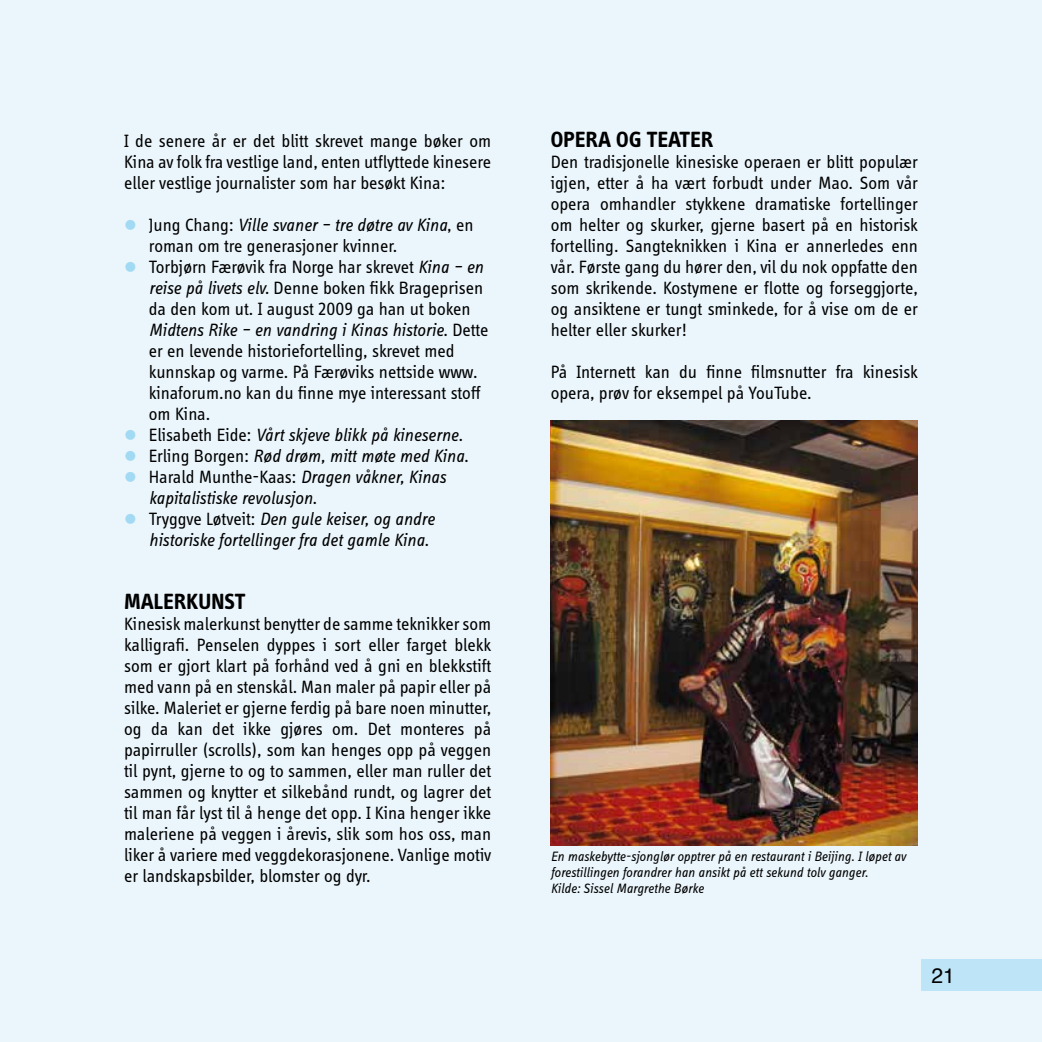
<style>
.page{position:relative;width:1042px;height:1042px;background:#ebf6fc}
.page>*{position:absolute;margin:0;border:0;box-sizing:border-box;transform-origin:0 0}
.t1{font:700 22.75px "Info OT Disp";letter-spacing:.01em;color:#000}
.t2{font:21px "Helvetica";color:#000}
.t3{font:18.38px/21px "Info OT Disp";color:#000;text-align:justify}
.t4{font:italic 18.38px/21px "Info OT Disp";color:#000}
.t5{font:italic 14px/15.8px "Info OT Disp";color:#000}
.s1{font-weight:700;font-size:35px;color:#a2daf4}
.s2{font-style:italic}
.s3{font-weight:700;font-style:normal;font-size:35px;color:#a2daf4}
.s4{font-style:normal}
</style>
<div class="page">
<img style="left:551px;top:420px;width:367px;height:425px">
<div style="left:921px;top:958px;width:121px;height:32px;background:#bde4f7"></div>
<p class="t3" style="left:124px;top:130px;width:369px">I de senere år er det blitt skrevet mange bøker om Kina av folk fra vestlige land, enten utflyttede kinesere eller vestlige journalister som har besøkt Kina:</p>
<p class="t3" style="left:149px;top:214px;width:326px;text-indent:-25px"><span class="s1">•</span> Jung Chang: <span class="s2">Ville svaner – tre døtre av Kina</span>, en roman om tre generasjoner kvinner.</p>
<p class="t3" style="left:149px;top:256px;width:341px;text-align:left;text-indent:-25px"><span class="s1">•</span> Torbjørn Færøvik fra Norge har skrevet <span class="s2">Kina – en reise på livets elv.</span> Denne boken fikk Brageprisen da den kom ut. I august 2009 ga han ut boken <span class="s2">Midtens Rike – en vandring i Kinas historie</span>. Dette er en levende historiefortelling, skrevet med kunnskap og varme. På Færøviks nettside www. kinaforum.no kan du finne mye interessant stoff om Kina.</p>
<p class="t4" style="left:124px;top:424px;width:340px"><span class="s3">•</span> <span class="s4">Elisabeth Eide:</span> Vårt skjeve blikk på kineserne.</p>
<p class="t4" style="left:124px;top:445px;width:346px"><span class="s3">•</span> <span class="s4">Erling Borgen:</span> Rød drøm, mitt møte med Kina.</p>
<p class="t4" style="left:149px;top:466px;width:299px;text-indent:-25px"><span class="s3">•</span> <span class="s4">Harald Munthe-Kaas:</span> Dragen våkner, Kinas kapitalistiske revolusjon.</p>
<p class="t4" style="left:149px;top:508px;width:287px;text-indent:-25px"><span class="s3">•</span> <span class="s4">Tryggve Løtveit:</span> Den gule keiser, og andre historiske fortellinger fra det gamle Kina.</p>
<p class="t1" style="left:124px;top:587px;width:122px">MALERKUNST</p>
<p class="t3" style="left:124px;top:613px;width:369px">Kinesisk malerkunst benytter de samme teknikker som kalligrafi. Penselen dyppes i sort eller farget blekk som er gjort klart på forhånd ved å gni en blekkstift med vann på en stenskål. Man maler på papir eller på silke. Maleriet er gjerne ferdig på bare noen minutter, og da kan det ikke gjøres om. Det monteres på papirruller (scrolls), som kan henges opp på veggen til pynt, gjerne to og to sammen, eller man ruller det sammen og knytter et silkebånd rundt, og lagrer det til man får lyst til å henge det opp. I Kina henger ikke maleriene på veggen i årevis, slik som hos oss, man liker å variere med veggdekorasjonene. Vanlige motiv er landskapsbilder, blomster og dyr.</p>
<p class="t1" style="left:551px;top:125px;width:164px">OPERA OG TEATER</p>
<p class="t3" style="left:551px;top:151px;width:369px">Den tradisjonelle kinesiske operaen er blitt populær igjen, etter å ha vært forbudt under Mao. Som vår opera omhandler stykkene dramatiske fortellinger om helter og skurker, gjerne basert på en historisk fortelling. Sangteknikken i Kina er annerledes enn vår. Første gang du hører den, vil du nok oppfatte den som skrikende. Kostymene er flotte og forseggjorte, og ansiktene er tungt sminkede, for å vise om de er helter eller skurker!</p>
<p class="t3" style="left:551px;top:361px;width:369px">På Internett kan du finne filmsnutter fra kinesisk opera, prøv for eksempel på YouTube.</p>
<p class="t5" style="left:551px;top:848px;width:357px">En maskebytte-sjonglør opptrer på en restaurant i Beijing. I løpet av forestillingen forandrer han ansikt på ett sekund tolv ganger.<br>Kilde: Sissel Margrethe Børke</p>
<p class="t2" style="left:931px;top:959px;width:25px">21</p>
</div>
